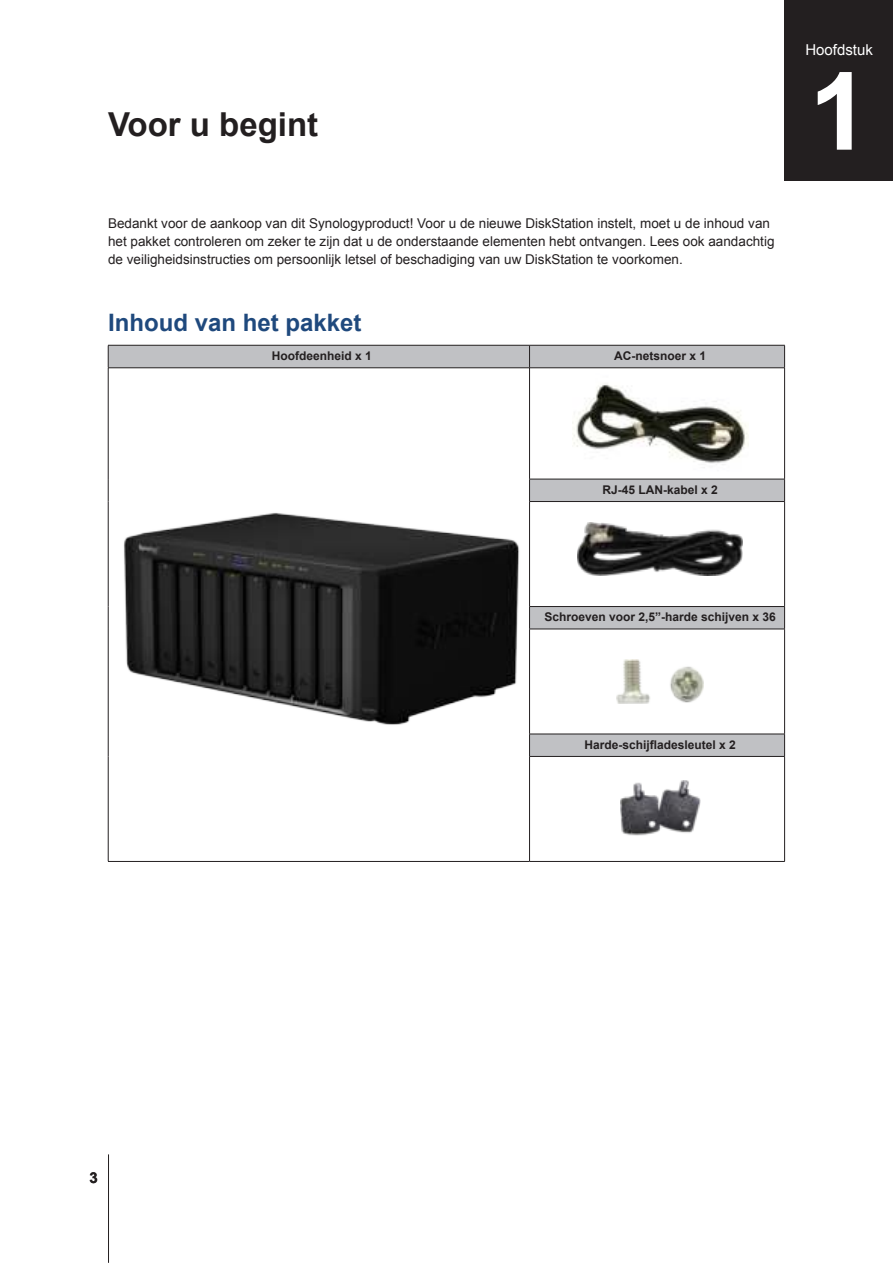
<style>
.page{position:relative;width:893px;height:1263px;background:#fff}
.page>*{position:absolute;margin:0;border:0;box-sizing:border-box;transform-origin:0 0}
.t1{font:700 108px "Arial";color:#fff}
.t2{font:700 33px "Arial";color:#231f20}
.t3{font:700 24px "Arial";color:#1f497d}
.t4{font:15px "Arial";color:#fff}
.t5{font:700 15px "Arial";color:#231f20}
.t6{font:13.5px/18px "Arial";color:#231f20}
.t7{font:700 12px "Arial";color:#231f20}
</style>
<div class="page">
<svg style="left:109px;top:346px;width:675px;height:410px"></svg>
<hr style="left:108px;top:345px;width:422px;height:1px;background:#231f20">
<svg style="left:108px;top:345px;width:1px;height:22px"></svg>
<hr style="left:530px;top:345px;width:255px;height:1px;background:#231f20">
<svg style="left:529px;top:345px;width:1px;height:22px"></svg>
<svg style="left:784px;top:345px;width:1px;height:22px"></svg>
<hr style="left:108px;top:367px;width:422px;height:1px;background:#231f20">
<hr style="left:108px;top:368px;width:1px;height:111px;background:#231f20">
<hr style="left:530px;top:367px;width:255px;height:1px;background:#231f20">
<hr style="left:529px;top:368px;width:1px;height:111px;background:#231f20">
<hr style="left:784px;top:368px;width:1px;height:111px;background:#231f20">
<svg style="left:108px;top:479px;width:1px;height:22px"></svg>
<hr style="left:529px;top:479px;width:256px;height:1px;background:#231f20">
<svg style="left:529px;top:479px;width:1px;height:22px"></svg>
<svg style="left:784px;top:479px;width:1px;height:22px"></svg>
<hr style="left:108px;top:501px;width:1px;height:105px;background:#231f20">
<hr style="left:529px;top:501px;width:256px;height:1px;background:#231f20">
<hr style="left:529px;top:502px;width:1px;height:104px;background:#231f20">
<hr style="left:784px;top:502px;width:1px;height:104px;background:#231f20">
<svg style="left:108px;top:606px;width:1px;height:23px"></svg>
<hr style="left:529px;top:606px;width:256px;height:1px;background:#231f20">
<svg style="left:529px;top:607px;width:1px;height:22px"></svg>
<svg style="left:784px;top:607px;width:1px;height:22px"></svg>
<hr style="left:108px;top:629px;width:1px;height:105px;background:#231f20">
<svg style="left:108px;top:734px;width:1px;height:22px"></svg>
<svg style="left:529px;top:735px;width:1px;height:21px"></svg>
<svg style="left:784px;top:735px;width:1px;height:21px"></svg>
<hr style="left:108px;top:756px;width:1px;height:105px;background:#231f20">
<hr style="left:529px;top:757px;width:1px;height:104px;background:#231f20">
<hr style="left:784px;top:757px;width:1px;height:104px;background:#231f20">
<hr style="left:530px;top:861px;width:255px;height:1px;background:#231f20">
<hr style="left:108px;top:861px;width:422px;height:1px;background:#231f20">
<hr style="left:529px;top:756px;width:256px;height:1px;background:#231f20">
<hr style="left:529px;top:629px;width:256px;height:1px;background:#231f20">
<hr style="left:529px;top:629px;width:1px;height:105px;background:#231f20">
<hr style="left:784px;top:629px;width:1px;height:105px;background:#231f20">
<hr style="left:529px;top:734px;width:256px;height:1px;background:#231f20">
<img style="left:121px;top:504px;width:402px;height:231px">
<img style="left:572px;top:374px;width:176px;height:98px">
<img style="left:577px;top:523px;width:166px;height:52px">
<img style="left:617px;top:659px;width:86px;height:45px">
<img style="left:620px;top:780px;width:80px;height:56px">
<div style="left:785px;top:0;width:108px;height:180px;background:#231f20"></div>
<hr style="left:108px;top:1154px;width:1px;height:109px;background:#231f20">
<h2 class="t2" style="left:108px;top:103px;width:212px">Voor u begint</h2>
<p class="t6" style="left:108px;top:214px;width:668px">Bedankt voor de aankoop van dit Synologyproduct! Voor u de nieuwe DiskStation instelt, moet u de inhoud van het pakket controleren om zeker te zijn dat u de onderstaande elementen hebt ontvangen. Lees ook aandachtig de veiligheidsinstructies om persoonlijk letsel of beschadiging van uw DiskStation te voorkomen.</p>
<h3 class="t3" style="left:108px;top:307px;width:255px">Inhoud van het pakket</h3>
<p class="t7" style="left:272px;top:348px;width:102px">Hoofdeenheid x 1</p>
<p class="t7" style="left:614px;top:348px;width:94px">AC-netsnoer x 1</p>
<p class="t4" style="left:805px;top:40px;width:69px">Hoofdstuk</p>
<h1 class="t1" style="left:809px;top:41px;width:62px">1</h1>
<p class="t7" style="left:602px;top:482px;width:117px">RJ-45 LAN-kabel x 2</p>
<p class="t7" style="left:544px;top:609px;width:233px">Schroeven voor 2,5”-harde schijven x 36</p>
<p class="t7" style="left:584px;top:737px;width:153px">Harde-schijfladesleutel x 2</p>
<p class="t5" style="left:90px;top:1168px;width:10px">3</p>
</div>
